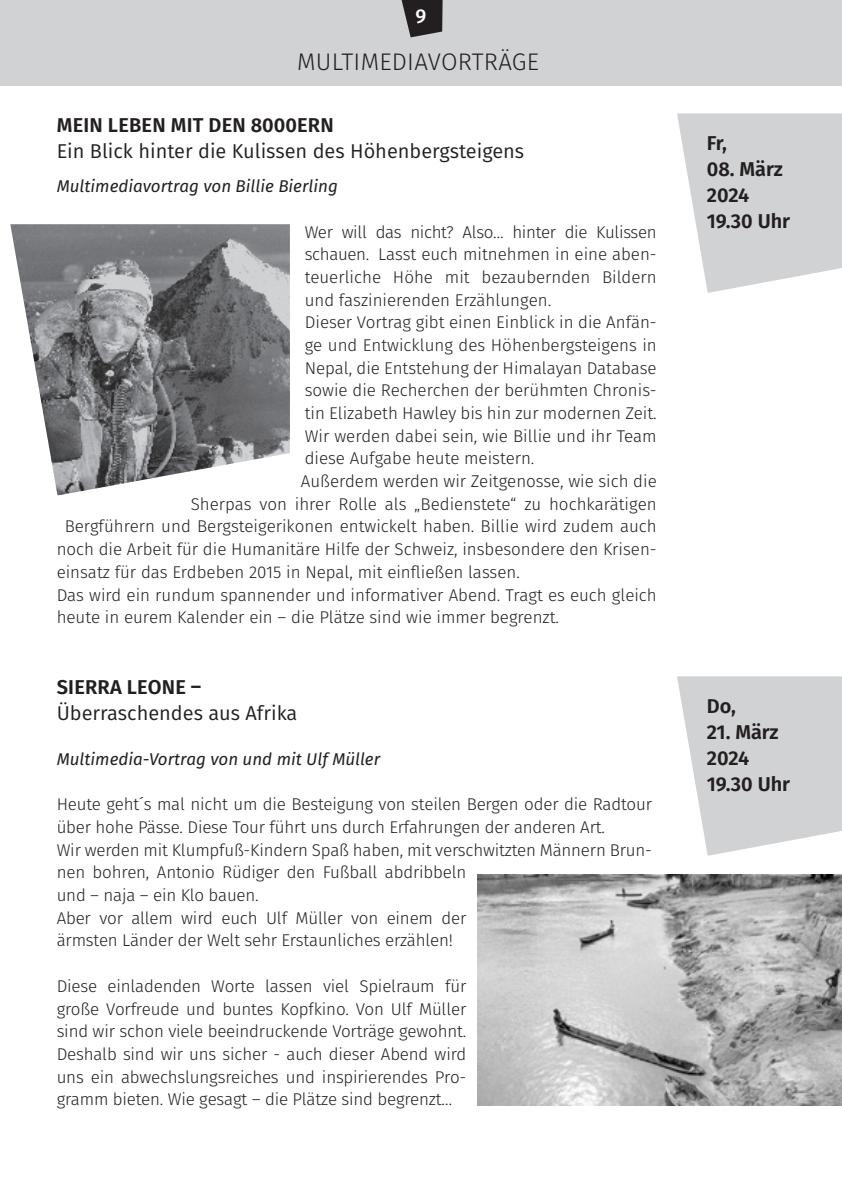
<style>
.page{position:relative;width:842px;height:1191px;background:#fff}
.page>*{position:absolute;margin:0;border:0;box-sizing:border-box;transform-origin:0 0}
.t1{font:300 24px "Fira Sans";letter-spacing:.01em;color:#231f20}
.t2{font:600 20px/26px "Fira Sans";color:#231f20}
.t3{font:20px "Fira Sans";color:#231f20}
.t4{font:500 20px "Fira Sans";color:#fff}
.t5{font:300 17px/22.6px "Fira Sans";color:#231f20}
.t6{font:italic 17px "Fira Sans";color:#231f20}
.t7{font:300 17px "Fira Sans";letter-spacing:-.02em;color:#231f20}
</style>
<div class="page">
<div style="left:0;top:0;width:842px;height:85px;background:#d1d2d4"></div>
<svg style="left:401px;top:0;width:42px;height:37px"></svg>
<svg style="left:677px;top:113px;width:165px;height:180px;background:#d7d8da"></svg>
<svg style="left:677px;top:676px;width:165px;height:179px;background:#d7d8da"></svg>
<img style="left:478px;top:874px;width:364px;height:232px">
<svg style="left:10px;top:224px;width:280px;height:272px;background:#8d8e90"></svg>
<p class="t4" style="left:416px;top:0;width:12px">9</p>
<h1 class="t1" style="left:297px;top:44px;width:244px">MULTIMEDIAVORTRÄGE</h1>
<p class="t2" style="left:57px;top:111px;width:278px">MEIN LEBEN MIT DEN 8000ERN</p>
<p class="t3" style="left:57px;top:136px;width:469px">Ein Blick hinter die Kulissen des Höhenbergsteigens</p>
<p class="t6" style="left:57px;top:173px;width:283px">Multimediavortrag von Billie Bierling</p>
<p class="t7" style="left:305px;top:219px;width:353px">Wer will das nicht? Also… hinter die Kulissen</p>
<p class="t5" style="left:305px;top:243px;width:353px">schauen. Lasst euch mitnehmen in eine aben-</p>
<p class="t5" style="left:305px;top:265px;width:354px">teuerliche Höhe mit bezaubernden Bildern</p>
<p class="t5" style="left:305px;top:288px;width:248px">und faszinierenden Erzählungen.</p>
<p class="t5" style="left:305px;top:311px;width:354px">Dieser Vortrag gibt einen Einblick in die Anfän-</p>
<p class="t5" style="left:305px;top:333px;width:353px">ge und Entwicklung des Höhenbergsteigens in</p>
<p class="t5" style="left:305px;top:356px;width:353px">Nepal, die Entstehung der Himalayan Database</p>
<p class="t5" style="left:305px;top:379px;width:354px">sowie die Recherchen der berühmten Chronis-</p>
<p class="t5" style="left:305px;top:402px;width:354px">tin Elizabeth Hawley bis hin zur modernen Zeit.</p>
<p class="t5" style="left:305px;top:424px;width:353px">Wir werden dabei sein, wie Billie und ihr Team</p>
<p class="t5" style="left:305px;top:447px;width:231px">diese Aufgabe heute meistern.</p>
<p class="t5" style="left:301px;top:470px;width:358px">Außerdem werden wir Zeitgenosse, wie sich die</p>
<p class="t5" style="left:191px;top:492px;width:467px">Sherpas von ihrer Rolle als „Bedienstete“ zu hochkarätigen</p>
<p class="t5" style="left:65px;top:515px;width:594px">Bergführern und Bergsteigerikonen entwickelt haben. Billie wird zudem auch</p>
<p class="t5" style="left:57px;top:538px;width:602px">noch die Arbeit für die Humanitäre Hilfe der Schweiz, insbesondere den Krisen-</p>
<p class="t5" style="left:57px;top:560px;width:465px">einsatz für das Erdbeben 2015 in Nepal, mit einfließen lassen.</p>
<p class="t5" style="left:57px;top:583px;width:602px">Das wird ein rundum spannender und informativer Abend. Tragt es euch gleich</p>
<p class="t5" style="left:57px;top:606px;width:504px">heute in eurem Kalender ein – die Plätze sind wie immer begrenzt.</p>
<p class="t2" style="left:57px;top:672px;width:146px">SIERRA LEONE –</p>
<p class="t3" style="left:57px;top:697px;width:242px">Überraschendes aus Afrika</p>
<p class="t6" style="left:57px;top:746px;width:325px">Multimedia-Vortrag von und mit Ulf Müller</p>
<p class="t5" style="left:57px;top:793px;width:597px">Heute geht´s mal nicht um die Besteigung von steilen Bergen oder die Radtour über hohe Pässe. Diese Tour führt uns durch Erfahrungen der anderen Art.<br>Wir werden mit Klumpfuß-Kindern Spaß haben, mit verschwitzten Männern Brun&shy;nen bohren, Antonio Rüdiger den Fußball abdribbeln<br>und – naja – ein Klo bauen.<br>Aber vor allem wird euch Ulf Müller von einem der<br>ärmsten Länder der Welt sehr Erstaunliches erzählen!</p>
<p class="t5" style="left:57px;top:974px;width:411px;text-align:justify">Diese einladenden Worte lassen viel Spielraum für große Vorfreude und buntes Kopfkino. Von Ulf Müller sind wir schon viele beeindruckende Vorträge gewohnt.<br>Deshalb sind wir uns sicher - auch dieser Abend wird uns ein abwechslungsreiches und inspirierendes Pro&shy;gramm bieten. Wie gesagt – die Plätze sind begrenzt…</p>
<p class="t2" style="left:707px;top:129px;width:22px">Fr,</p>
<p class="t2" style="left:707px;top:155px;width:85px">08. März<br>2024<br>19.30 Uhr</p>
<p class="t2" style="left:707px;top:691px;width:31px">Do,</p>
<p class="t2" style="left:707px;top:717px;width:85px">21. März<br>2024<br>19.30 Uhr</p>
</div>
